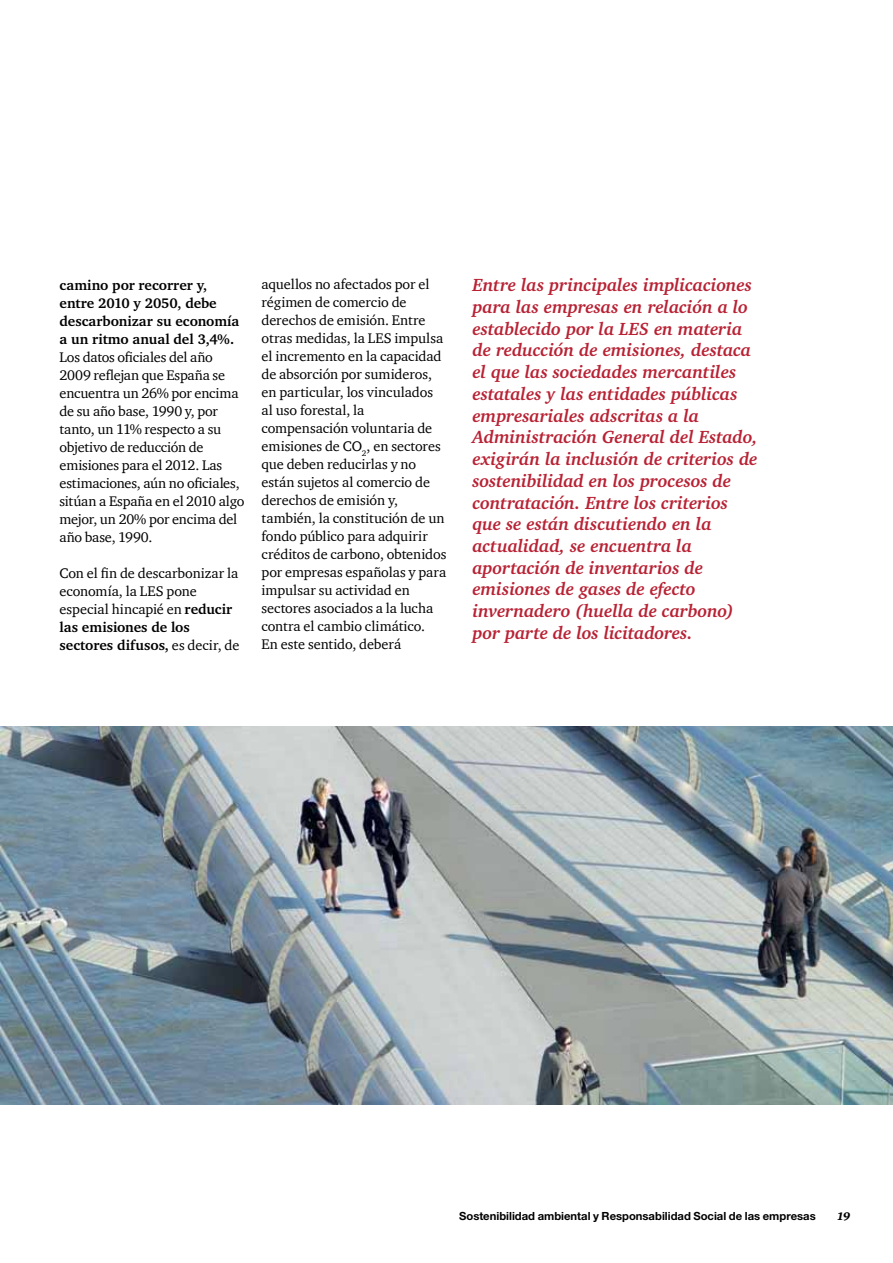
<style>
.page{position:relative;width:893px;height:1263px;background:#fff}
.page>*{position:absolute;margin:0;border:0;box-sizing:border-box;transform-origin:0 0}
.t1{font:italic 700 18px/21.8px "Charter IT Cby BT";letter-spacing:-.01em;color:#b82234}
.t2{font:14.25px/18px "ITC Charter Com";letter-spacing:-.005em;color:#000}
.t3{font:700 14.25px/18px "Charter IT Cby BT";color:#000}
.t4{font:700 11.25px "Helvetica Neue LT Std";color:#000}
.t5{font:italic 900 11.25px "ITC Charter Com";color:#000}
.s1{font-family:"Charter IT Cby BT";font-weight:700}
.s2{font-family:"ITC Charter Com";font-weight:400}
</style>
<div class="page">
<img style="left:0;top:727px;width:893px;height:378px">
<p class="t3" style="left:60px;top:276px;width:181px">camino por recorrer y, entre 2010 y 2050, debe descarbonizar su economía a un ritmo anual del 3,4%.</p>
<p class="t2" style="left:60px;top:348px;width:186px">Los datos oficiales del año<br>2009 reflejan que España se encuentra un 26% por encima de su año base, 1990 y, por tanto, un 11% respecto a su objetivo de reducción de emisiones para el 2012. Las estimaciones, aún no oficiales, sitúan a España en el 2010 algo mejor, un 20% por encima del año base, 1990.</p>
<p class="t2" style="left:60px;top:564px;width:180px">Con el fin de descarbonizar la economía, la LES pone especial hincapié en <span class="s1">reducir</span></p>
<p class="t3" style="left:60px;top:618px;width:181px">las emisiones de los sectores difusos, <span class="s2">es decir, de</span></p>
<p class="t2" style="left:261px;top:275px;width:186px">aquellos no afectados por el régimen de comercio de derechos de emisión. Entre otras medidas, la LES impulsa el incremento en la capacidad de absorción por sumideros, en particular, los vinculados al uso forestal, la compensación voluntaria de emisiones de CO<sub>2</sub>, en sectores que deben reducirlas y no están sujetos al comercio de derechos de emisión y, también, la constitución de un fondo público para adquirir créditos de carbono, obtenidos por empresas españolas y para impulsar su actividad en sectores asociados a la lucha contra el cambio climático.<br>En este sentido, deberá</p>
<p class="t1" style="left:472px;top:274px;width:287px">Entre las principales implicaciones para las empresas en relación a lo establecido por la LES en materia de reducción de emisiones, destaca el que las sociedades mercantiles estatales y las entidades públicas empresariales adscritas a la<br>Administración General del Estado, exigirán la inclusión de criterios de sostenibilidad en los procesos de contratación. Entre los criterios que se están discutiendo en la actualidad, se encuentra la aportación de inventarios de emisiones de gases de efecto invernadero (huella de carbono) por parte de los licitadores.</p>
<p class="t4" style="left:459px;top:1209px;width:358px">Sostenibilidad ambiental y Responsabilidad Social de las empresas</p>
<p class="t5" style="left:837px;top:1210px;width:15px">19</p>
</div>
